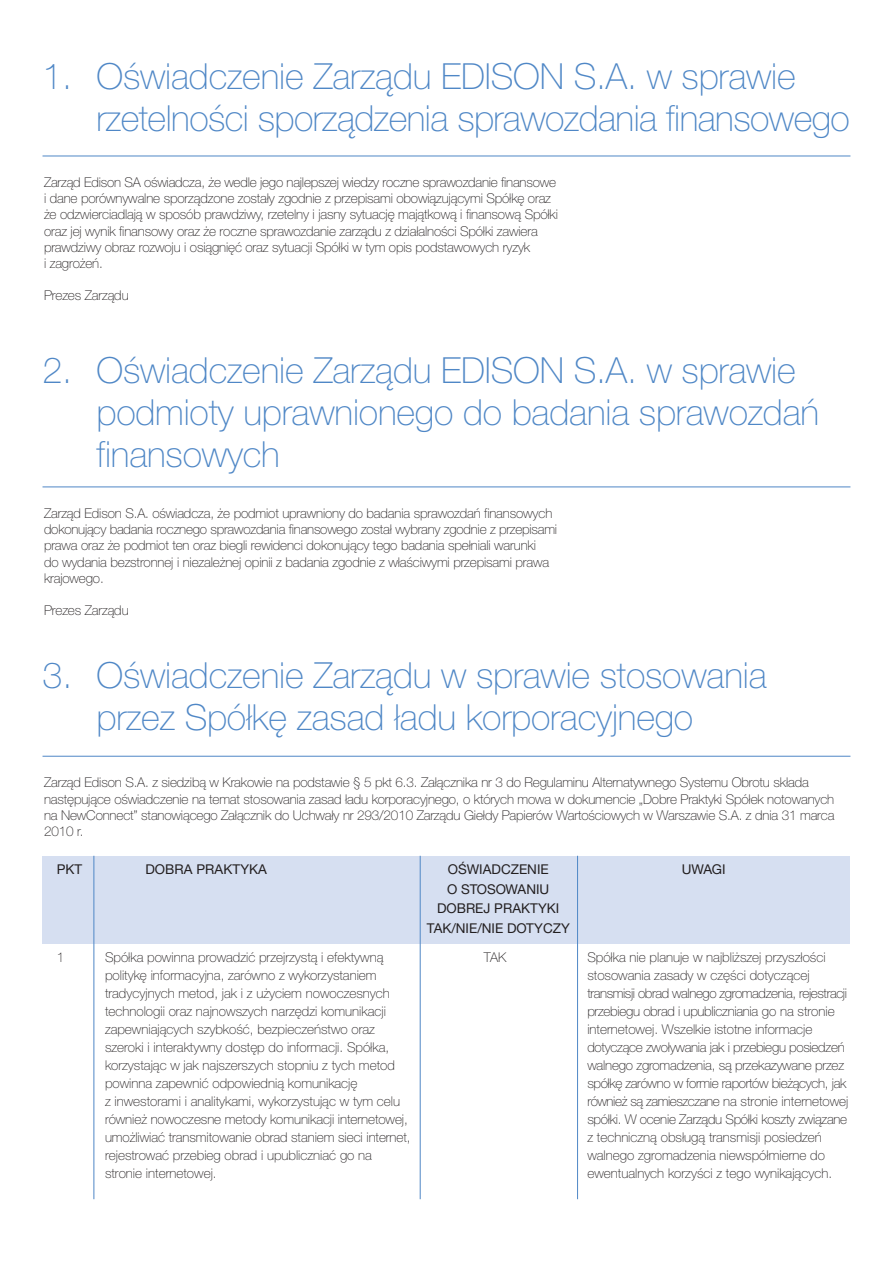
<style>
.page{position:relative;width:893px;height:1263px;background:#fff}
.page>*{position:absolute;margin:0;border:0;box-sizing:border-box;transform-origin:0 0}
.t1{font:100 36px/42px "Helvetica Neue CE";letter-spacing:-.005em;color:#4f87c6}
.t2{font:100 13.5px/18px "Helvetica Neue CE";letter-spacing:-.01em;color:#231f20}
.t3{font:13.5px/19.5px "Helvetica Neue CE";color:#231f20;text-align:center}
</style>
<div class="page">
<hr style="left:43px;top:156px;width:807px;height:1px;background:#4f87c6">
<hr style="left:43px;top:486px;width:807px;height:1px;background:#4f87c6">
<hr style="left:43px;top:756px;width:807px;height:1px;background:#4f87c6">
<div style="left:43px;top:856px;width:807px;height:88px;background:#d6dff1"></div>
<hr style="left:94px;top:856px;width:1px;height:343px;background:#4f87c6">
<hr style="left:420px;top:856px;width:1px;height:343px;background:#4f87c6">
<hr style="left:577px;top:856px;width:1px;height:343px;background:#4f87c6">
<h1 class="t1" style="left:97px;top:60px;width:755px;text-indent:-54px">1. Oświadczenie Zarządu EDISON S.A. w sprawie rzetelności sporządzenia sprawozdania finansowego</h1>
<p class="t2" style="left:44px;top:176px;width:515px;line-height:16.2px">Zarząd Edison SA oświadcza, że wedle jego najlepszej wiedzy roczne sprawozdanie finansowe i dane porównywalne sporządzone zostały zgodnie z przepisami obowiązującymi Spółkę oraz że odzwierciadlają w sposób prawdziwy, rzetelny i jasny sytuację majątkową i finansową Spółki oraz jej wynik finansowy oraz że roczne sprawozdanie zarządu z działalności Spółki zawiera prawdziwy obraz rozwoju i osiągnięć oraz sytuacji Spółki w tym opis podstawowych ryzyk<br>i zagrożeń.</p>
<p class="t2" style="left:44px;top:288px;width:86px">Prezes Zarządu</p>
<h1 class="t1" style="left:97px;top:354px;width:724px;text-indent:-54px">2. Oświadczenie Zarządu EDISON S.A. w sprawie podmioty uprawnionego do badania sprawozdań finansowych</h1>
<p class="t2" style="left:44px;top:507px;width:515px;line-height:16.2px">Zarząd Edison S.A. oświadcza, że podmiot uprawniony do badania sprawozdań finansowych dokonujący badania rocznego sprawozdania finansowego został wybrany zgodnie z przepisami prawa oraz że podmiot ten oraz biegli rewidenci dokonujący tego badania spełniali warunki<br>do wydania bezstronnej i niezależnej opinii z badania zgodnie z właściwymi przepisami prawa krajowego.</p>
<p class="t2" style="left:44px;top:603px;width:86px">Prezes Zarządu</p>
<h1 class="t1" style="left:43px;top:659px;width:726px;text-align:center">3. Oświadczenie Zarządu w sprawie stosowania przez Spółkę zasad ładu korporacyjnego</h1>
<p class="t2" style="left:44px;top:776px;width:792px;line-height:16.2px">Zarząd Edison S.A. z siedzibą w Krakowie na podstawie § 5 pkt 6.3. Załącznika nr 3 do Regulaminu Alternatywnego Systemu Obrotu składa następujące oświadczenie na temat stosowania zasad ładu korporacyjnego, o których mowa w dokumencie „Dobre Praktyki Spółek notowanych na NewConnect” stanowiącego Załącznik do Uchwały nr 293/2010 Zarządu Giełdy Papierów Wartościowych w Warszawie S.A. z dnia 31 marca 2010 r.</p>
<p class="t3" style="left:57px;top:861px;width:27px">PKT</p>
<p class="t3" style="left:145px;top:861px;width:123px">DOBRA PRAKTYKA</p>
<p class="t3" style="left:448px;top:861px;width:102px">OŚWIADCZENIE</p>
<p class="t3" style="left:682px;top:861px;width:45px">UWAGI</p>
<p class="t3" style="left:427px;top:881px;width:145px">O STOSOWANIU<br>DOBREJ PRAKTYKI<br>TAK/NIE/NIE DOTYCZY</p>
<p class="t2" style="left:484px;top:950px;width:24px">TAK</p>
<p class="t2" style="left:587px;top:950px;width:263px">Spółka nie planuje w najbliższej przyszłości stosowania zasady w części dotyczącej transmisji obrad walnego zgromadzenia, rejestracji przebiegu obrad i upubliczniania go na stronie internetowej. Wszelkie istotne informacje dotyczące zwoływania jak i przebiegu posiedzeń walnego zgromadzenia, są przekazywane przez spółkę zarówno w formie raportów bieżących, jak również są zamieszczane na stronie internetowej spółki. W ocenie Zarządu Spółki koszty związane z techniczną obsługą transmisji posiedzeń walnego zgromadzenia niewspółmierne do ewentualnych korzyści z tego wynikających.</p>
<p class="t2" style="left:57px;top:950px;width:9px">1</p>
<p class="t2" style="left:105px;top:950px;width:307px">Spółka powinna prowadzić przejrzystą i efektywną politykę informacyjna, zarówno z wykorzystaniem tradycyjnych metod, jak i z użyciem nowoczesnych technologii oraz najnowszych narzędzi komunikacji zapewniających szybkość, bezpieczeństwo oraz szeroki i interaktywny dostęp do informacji. Spółka, korzystając w jak najszerszych stopniu z tych metod powinna zapewnić odpowiednią komunikację<br>z inwestorami i analitykami, wykorzystując w tym celu również nowoczesne metody komunikacji internetowej, umożliwiać transmitowanie obrad staniem sieci internet, rejestrować przebieg obrad i upubliczniać go na stronie internetowej.</p>
</div>
